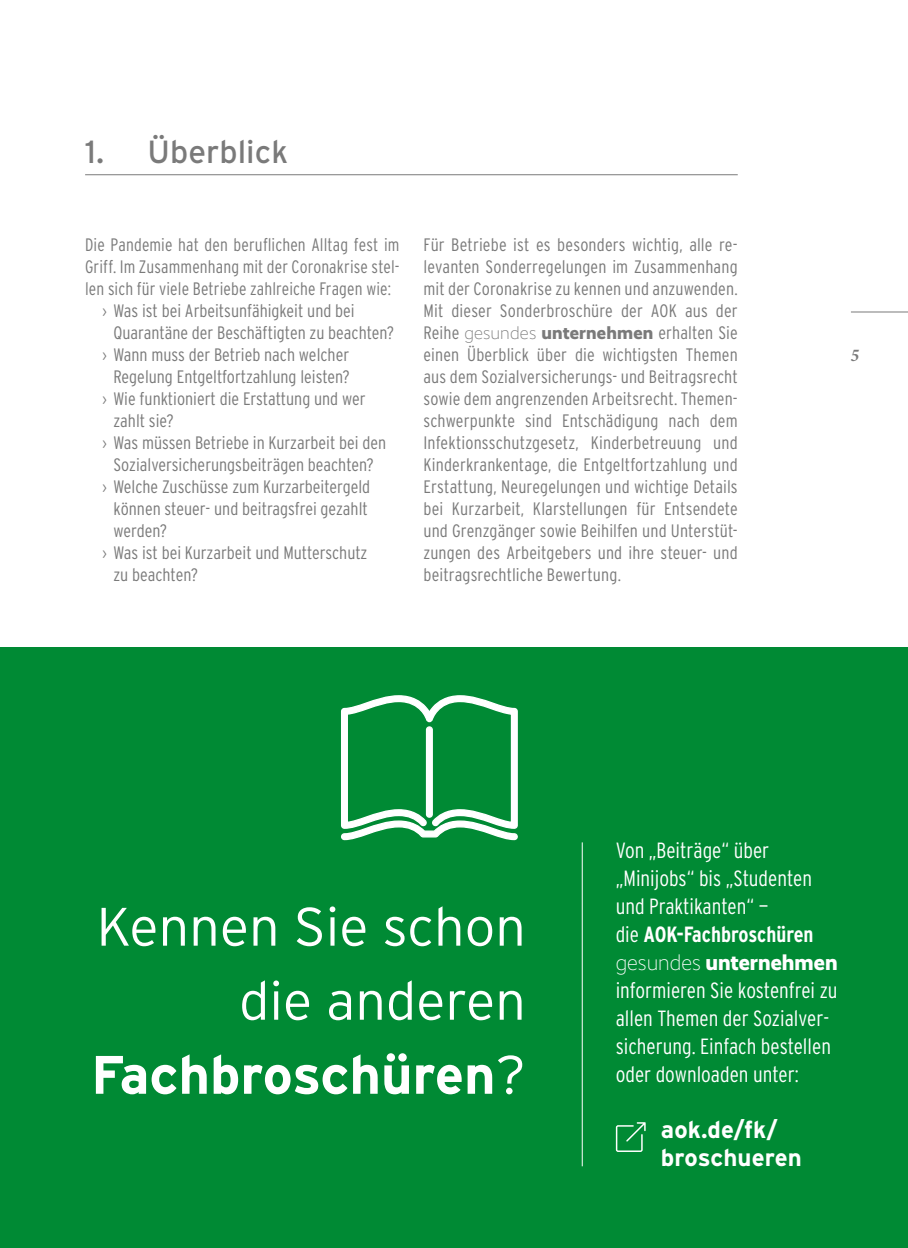
<style>
.page{position:relative;width:908px;height:1248px;background:#fff}
.page>*{position:absolute;margin:0;border:0;box-sizing:border-box;transform-origin:0 0}
.t1{font:300 54px/74px "Interstate";color:#fff;text-align:right}
.Uber_1_rech_Seit_lin{font:32px "Interstate";color:#7a7a7a}
.t2{font:700 24px/28px "Interstate";letter-spacing:.005em;color:#fff}
.t3{font:300 condensed 22px/28px "Interstate";color:#fff}
.t4{font:800 22px "Realist";color:#fff}
.Stan_Flie{font:300 condensed 18px/22px "Interstate";color:#7a7a7a}
.t5{font:italic 700 condensed 18px "Minion Pro";color:#7a7a7a}
.s1{font-family:"Frutiger LT Pro";font-stretch:normal}
.s2{font-family:"Realist";font-stretch:normal}
.s3{font-family:"Realist";font-weight:800;font-stretch:normal}
.s4{font-weight:700}
.s5{font-weight:300}
</style>
<div class="page">
<hr style="left:85px;top:174px;width:652px;height:1px;background:#7a7a7a">
<div style="left:0;top:647px;width:907px;height:600px;background:#008a34"></div>
<hr style="left:581px;top:842px;width:1px;height:324px;background:#fff">
<svg style="left:615px;top:1122px;width:30px;height:29px"></svg>
<svg style="left:341px;top:695px;width:177px;height:145px"></svg>
<hr style="left:850px;top:311px;width:57px;height:1px;background:#7a7a7a">
<h1 class="Uber_1_rech_Seit_lin" style="left:85px;top:132px;width:205px">1. Überblick</h1>
<p class="Stan_Flie" style="left:85px;top:234px;width:316px;text-align:justify">Die Pandemie hat den beruflichen Alltag fest im Griff. Im Zusammenhang mit der Coronakrise stel&shy;len sich für viele Betriebe zahlreiche Fragen wie:</p>
<p class="Stan_Flie" style="left:113px;top:300px;width:282px;text-indent:-11px"><span class="s1">›</span> Was ist bei Arbeitsunfähigkeit und bei<br>Quarantäne der Beschäftigten zu beachten?</p>
<p class="Stan_Flie" style="left:102px;top:344px;width:249px;text-align:right"><span class="s1">›</span> Wann muss der Betrieb nach welcher<br>Regelung Entgeltfortzahlung leisten?</p>
<p class="Stan_Flie" style="left:113px;top:388px;width:253px;text-indent:-11px"><span class="s1">›</span> Wie funktioniert die Erstattung und wer zahlt sie?</p>
<p class="Stan_Flie" style="left:102px;top:432px;width:285px;text-align:center"><span class="s1">›</span> Was müssen Betriebe in Kurzarbeit bei den<br>Sozialversicherungsbeiträgen beachten?</p>
<p class="Stan_Flie" style="left:113px;top:476px;width:258px;text-indent:-11px"><span class="s1">›</span> Welche Zuschüsse zum Kurzarbeitergeld können steuer- und beitragsfrei gezahlt werden?</p>
<p class="Stan_Flie" style="left:113px;top:542px;width:255px;text-indent:-11px"><span class="s1">›</span> Was ist bei Kurzarbeit und Mutterschutz zu -beachten?</p>
<p class="Stan_Flie" style="left:423px;top:234px;width:316px;text-align:justify">Für Betriebe ist es besonders wichtig, alle re&shy;levanten Sonderregelungen im Zusammenhang mit der Coronakrise zu kennen und anzuwenden.<br>Mit dieser Sonderbroschüre der AOK aus der Reihe <span class="s2">gesundes</span> <span class="s3">unternehmen</span> erhalten Sie einen Überblick über die wichtigsten Themen aus dem Sozialversicherungs- und Beitragsrecht sowie dem angrenzenden Arbeitsrecht. Themen&shy;schwerpunkte sind Entschädigung nach dem Infektionsschutzgesetz, Kinderbetreuung und Kinderkrankentage, die Entgeltfortzahlung und Erstattung, Neuregelungen und wichtige Details bei Kurzarbeit, Klarstellungen für Entsendete und Grenzgänger sowie Beihilfen und Unterstüt&shy;zungen des Arbeitgebers und ihre steuer- und beitragsrechtliche Bewertung.</p>
<p class="t5" style="left:850px;top:342px;width:10px">5</p>
<h1 class="t1" style="left:91px;top:889px;width:436px">Kennen Sie schon die anderen<br><span class="s4">Fachbroschüren</span>?</h1>
<p class="t3" style="left:615px;top:835px;width:199px">Von „Beiträge“ über „Minijobs“ bis „Studenten und Praktikanten“ —<br>die <span class="s4">AOK-Fachbroschüren</span></p>
<p class="t4" style="left:615px;top:949px;width:223px"><span class="s5">gesundes</span> unternehmen</p>
<p class="t3" style="left:615px;top:975px;width:223px">informieren Sie kostenfrei zu allen Themen der Sozialver&shy;sicherung. Einfach bestellen oder downloaden unter:</p>
<h3 class="t2" style="left:660px;top:1115px;width:142px">aok.de/fk/ broschueren</h3>
</div>
